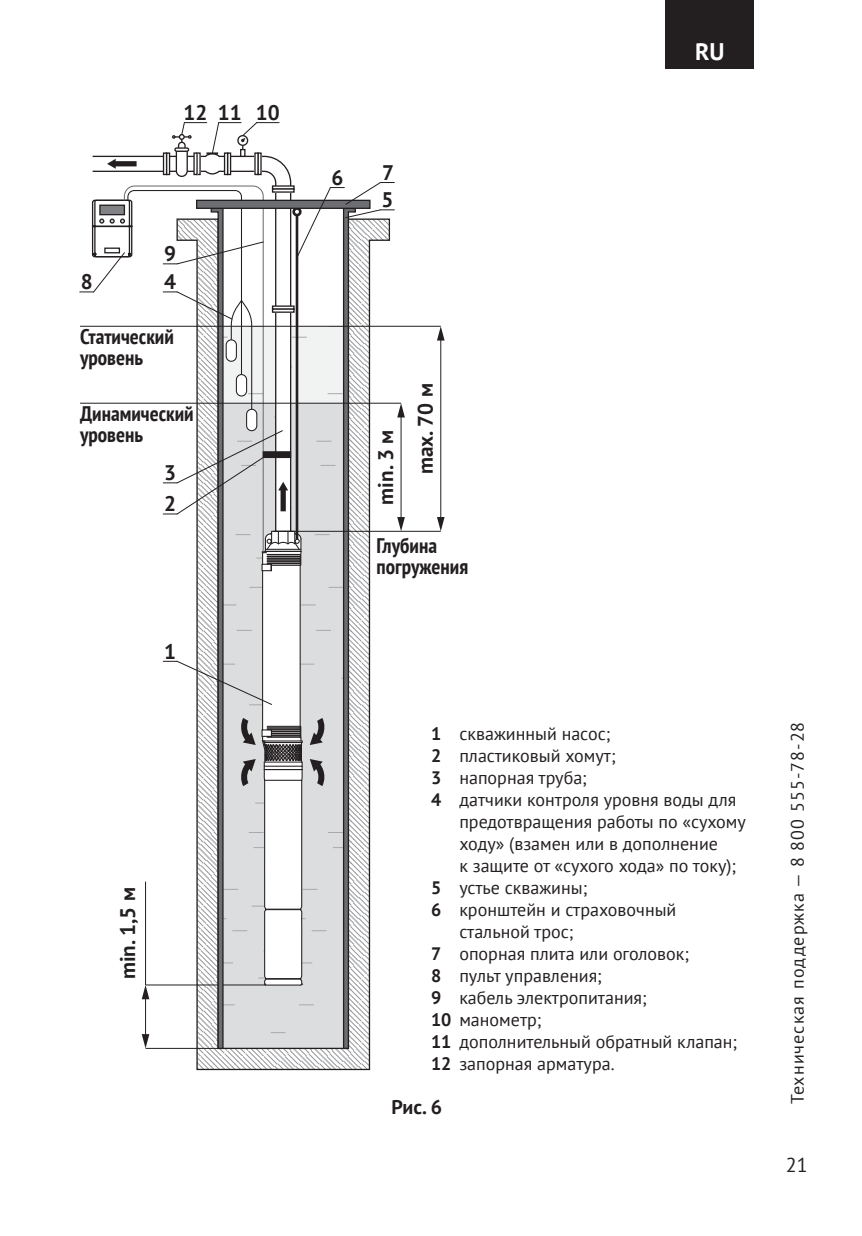
<style>
.page{position:relative;width:862px;height:1236px;background:#fff}
.page>*{position:absolute;margin:0;border:0;box-sizing:border-box;transform-origin:0 0}
.t1{font:700 24px "PT Sans";color:#fff}
.t2{font:700 condensed 21px/21px "PT Sans";color:#231f20}
.t3{font:700 21px "PT Sans";color:#231f20}
.t4{font:700 20px "PT Sans";color:#231f20}
.t5{font:20px "PT Sans";color:#231f20}
.t6{font:18px "PT Sans";color:#231f20}
.t7{font:18px "PT Sans";letter-spacing:.06em;color:#231f20}
.s1{font-weight:700}
</style>
<div class="page">
<div style="left:665px;top:0;width:89px;height:68px;background:#231f20"></div>
<hr style="left:440px;top:338px;width:1px;height:182px;background:#231f20">
<svg style="left:437px;top:327px;width:7px;height:14px"></svg>
<svg style="left:437px;top:517px;width:7px;height:14px"></svg>
<svg style="left:80px;top:122px;width:325px;height:948px"></svg>
<hr style="left:80px;top:326px;width:361px;height:1px;background:#231f20">
<hr style="left:80px;top:403px;width:321px;height:1px;background:#231f20">
<hr style="left:273px;top:531px;width:168px;height:1px;background:#231f20">
<p class="t3" style="left:184px;top:100px;width:98px">12 11 10</p>
<p class="t3" style="left:81px;top:270px;width:13px">8</p>
<p class="t3" style="left:164px;top:242px;width:13px">9</p>
<p class="t3" style="left:164px;top:270px;width:13px">4</p>
<p class="t2" style="left:80px;top:325px;width:95px">Статический уровень</p>
<p class="t2" style="left:80px;top:402px;width:115px">Динамический уровень</p>
<p class="t3" style="left:164px;top:461px;width:13px">3</p>
<p class="t3" style="left:164px;top:492px;width:13px">2</p>
<p class="t3" style="left:164px;top:639px;width:13px">1</p>
<p class="t3" style="left:114px;top:979px;width:93px;rotate:-90deg">min. 1,5 м</p>
<p class="t3" style="left:331px;top:165px;width:13px">6</p>
<p class="t3" style="left:382px;top:160px;width:13px">7</p>
<p class="t3" style="left:381px;top:188px;width:13px">5</p>
<h1 class="t1" style="left:695px;top:37px;width:31px">RU</h1>
<p class="t3" style="left:372px;top:504px;width:76px;rotate:-90deg">min. 3 м</p>
<p class="t3" style="left:412px;top:474px;width:92px;rotate:-90deg">max. 70 м</p>
<p class="t2" style="left:377px;top:535px;width:93px">Глубина погружения</p>
<p class="t6" style="left:431px;top:722px;width:181px"><span class="s1">1</span> скважинный насос;</p>
<p class="t6" style="left:431px;top:744px;width:186px"><span class="s1">2</span> пластиковый хомут;</p>
<p class="t6" style="left:431px;top:766px;width:157px"><span class="s1">3</span> напорная труба;</p>
<p class="t6" style="left:431px;top:788px;width:307px"><span class="s1">4</span> датчики контроля уровня воды для</p>
<p class="t6" style="left:459px;top:810px;width:288px">предотвращения работы по «сухому</p>
<p class="t6" style="left:459px;top:832px;width:260px">ходу» (взамен или в дополнение</p>
<p class="t6" style="left:459px;top:854px;width:278px">к защите от «сухого хода» по току);</p>
<p class="t6" style="left:431px;top:876px;width:158px"><span class="s1">5</span> устье скважины;</p>
<p class="t6" style="left:431px;top:898px;width:247px"><span class="s1">6</span> кронштейн и страховочный</p>
<p class="t6" style="left:459px;top:920px;width:116px">стальной трос;</p>
<p class="t6" style="left:431px;top:942px;width:260px"><span class="s1">7</span> опорная плита или оголовок;</p>
<p class="t6" style="left:431px;top:964px;width:172px"><span class="s1">8</span> пульт управления;</p>
<p class="t6" style="left:431px;top:986px;width:217px"><span class="s1">9</span> кабель электропитания;</p>
<p class="t6" style="left:431px;top:1008px;width:112px"><span class="s1">10</span> манометр;</p>
<p class="t6" style="left:431px;top:1030px;width:308px"><span class="s1">11</span> дополнительный обратный клапан;</p>
<p class="t6" style="left:431px;top:1052px;width:185px"><span class="s1">12</span> запорная арматура.</p>
<p class="t4" style="left:391px;top:1094px;width:52px">Рис. 6</p>
<p class="t7" style="left:786px;top:1104px;width:384px;rotate:-90deg">Техническая поддержка — 8 800 555-78-28</p>
<p class="t5" style="left:786px;top:1153px;width:23px">21</p>
</div>
